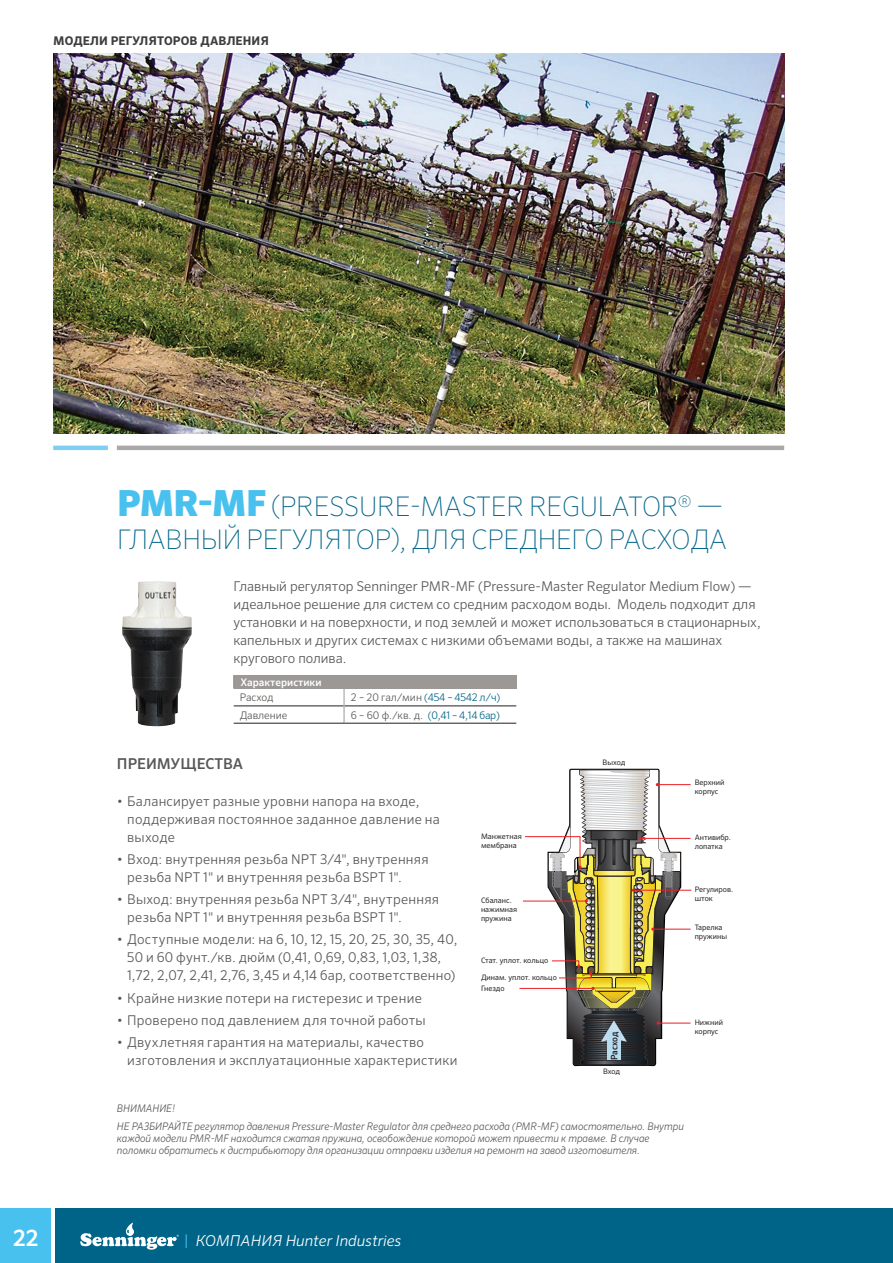
<style>
.page{position:relative;width:893px;height:1263px;background:#fff}
.page>*{position:absolute;margin:0;border:0;box-sizing:border-box;transform-origin:0 0}
.t1{font:100 27px/33px "Sero Pro";letter-spacing:-.01em;color:#006489}
.t2{font:500 22.5px "Sero Pro";color:#fff}
.t3{font:italic 300 15px "Sero Pro";letter-spacing:.005em;color:#fff}
.t4{font:500 15px "Sero Pro";color:#565855}
.t5{font:300 13.5px/18px "Sero Pro";letter-spacing:.015em;color:#565855}
.t6{font:700 12px "Sero Pro";letter-spacing:.01em;color:#3e3e3f}
.t7{font:italic 300 10.5px/18.8px "Sero Pro";color:#565855;scale:.93 1}
.t8{font:300 10.5px "Sero Pro";color:#006489}
.t9{font:500 10.5px "Sero Pro";color:#fff}
.t10{font:300 10.5px "Sero Pro";color:#565855}
.t11{font:500 9px "Sero Pro";letter-spacing:-.01em;color:#231f20;scale:.96 1}
.t12{font:500 7.8px "Sero Pro";color:#231f20}
.t13{font:7.5px/9px "Sero Pro";color:#231f20}
.s1{font-weight:900;font-size:36px;color:#48c1ef}
.s2{color:#565855}
.s3{font-style:normal;color:#48c1ef}
</style>
<div class="page">
<div style="left:0;top:1208px;width:51px;height:55px;background:#48c1ef"></div>
<div style="left:55px;top:1208px;width:837px;height:55px;background:#006489"></div>
<svg style="left:80px;top:1222px;width:99px;height:27px"></svg>
<hr style="left:892px;top:1208px;width:1px;height:55px;background:#006489">
<img style="left:122px;top:581px;width:70px;height:97px">
<img style="left:132px;top:678px;width:50px;height:48px">
<div style="left:234px;top:675px;width:282px;height:13px;background:#9b9896"></div>
<hr style="left:344px;top:723px;width:172px;height:1px;background:#231f20">
<hr style="left:234px;top:705px;width:110px;height:1px;background:#231f20">
<hr style="left:344px;top:705px;width:172px;height:1px;background:#231f20">
<svg style="left:344px;top:688px;width:1px;height:35px"></svg>
<hr style="left:234px;top:723px;width:110px;height:1px;background:#231f20">
<svg style="left:233px;top:675px;width:1px;height:13px"></svg>
<div style="left:117px;top:445px;width:667px;height:5px;background:#aba9a7"></div>
<div style="left:53px;top:445px;width:55px;height:5px;background:#7ecef3"></div>
<hr style="left:658px;top:1022px;width:33px;height:1px;background:#ec1f26">
<hr style="left:657px;top:784px;width:34px;height:1px;background:#ec1f26">
<hr style="left:653px;top:929px;width:38px;height:1px;background:#ec1f26">
<hr style="left:633px;top:890px;width:58px;height:1px;background:#ec1f26">
<hr style="left:640px;top:838px;width:51px;height:1px;background:#ec1f26">
<svg style="left:519px;top:768px;width:162px;height:298px"></svg>
<div style="left:481px;top:833px;width:43px;height:20px;background:#fff"></div>
<div style="left:481px;top:897px;width:42px;height:29px;background:#fff"></div>
<div style="left:481px;top:974px;width:78px;height:9px;background:#fff"></div>
<div style="left:481px;top:957px;width:71px;height:8px;background:#fff"></div>
<img style="left:53px;top:53px;width:731px;height:381px">
<div style="left:607px;top:1031px;width:14px;height:29px;background:#b9dbf0"></div>
<p class="t6" style="left:53px;top:33px;width:217px">МОДЕЛИ РЕГУЛЯТОРОВ ДАВЛЕНИЯ</p>
<h1 class="t1" style="left:117px;top:489px;width:611px"><span class="s1">PMR-MF</span> (PRESSURE-MASTER REGULATOR<sup>®</sup> —<br>ГЛАВНЫЙ РЕГУЛЯТОР), ДЛЯ СРЕДНЕГО РАСХОДА</h1>
<p class="t5" style="left:233px;top:577px;width:529px">Главный регулятор Senninger PMR-MF (Pressure-Master Regulator Medium Flow) — идеальное решение для систем со средним расходом воды. Модель подходит для установки и на поверхности, и под землей и может использоваться в стационарных, капельных и других системах с низкими объемами воды, а также на машинах кругового полива.</p>
<p class="t9" style="left:240px;top:676px;width:83px">Характеристики</p>
<p class="t10" style="left:240px;top:691px;width:35px">Расход</p>
<p class="t8" style="left:351px;top:691px;width:151px"><span class="s2">2 – 20 гал/мин</span> (454 – 4542 л/ч)</p>
<p class="t10" style="left:240px;top:708px;width:49px">Давление</p>
<p class="t8" style="left:351px;top:708px;width:151px"><span class="s2">6 – 60 ф./кв. д.</span> (0,41 – 4,14 бар)</p>
<p class="t4" style="left:117px;top:755px;width:128px">ПРЕИМУЩЕСТВА</p>
<p class="t5" style="left:127px;top:791px;width:314px;text-indent:-10px">• Балансирует разные уровни напора на входе, поддерживая постоянное заданное давление на выходе</p>
<p class="t5" style="left:127px;top:850px;width:303px;text-indent:-10px">• Вход: внутренняя резьба NPT 3/4", внутренняя резьба NPT 1" и внутренняя резьба BSPT 1".</p>
<p class="t5" style="left:127px;top:890px;width:313px;text-indent:-10px">• Выход: внутренняя резьба NPT 3/4", внутренняя резьба NPT 1" и внутренняя резьба BSPT 1".</p>
<p class="t5" style="left:127px;top:930px;width:332px;text-indent:-10px">• Доступные модели: на 6, 10, 12, 15, 20, 25, 30, 35, 40,<br>50 и 60 фунт./кв. дюйм (0,41, 0,69, 0,83, 1,03, 1,38,<br>1,72, 2,07, 2,41, 2,76, 3,45 и 4,14 бар, соответственно)</p>
<p class="t5" style="left:117px;top:989px;width:306px">• Крайне низкие потери на гистерезис и трение</p>
<p class="t5" style="left:117px;top:1011px;width:310px">• Проверено под давлением для точной работы</p>
<p class="t5" style="left:127px;top:1033px;width:332px;text-indent:-10px">• Двухлетняя гарантия на материалы, качество изготовления и эксплуатационные характеристики</p>
<p class="t12" style="left:609px;top:1049px;width:18px;rotate:-90deg">Flow</p>
<p class="t13" style="left:603px;top:758px;width:24px">Выход</p>
<p class="t13" style="left:695px;top:778px;width:31px">Верхний корпус</p>
<p class="t13" style="left:481px;top:831px;width:42px">Манжетная мембрана</p>
<p class="t13" style="left:695px;top:833px;width:38px">Антивибр. лопатка</p>
<p class="t13" style="left:695px;top:884px;width:40px">Регулиров. шток</p>
<p class="t13" style="left:695px;top:923px;width:34px">Тарелка пружины</p>
<p class="t13" style="left:481px;top:895px;width:38px">Сбаланс. нажимная пружина</p>
<p class="t13" style="left:481px;top:955px;width:69px">Стат. уплот. кольцо</p>
<p class="t13" style="left:481px;top:972px;width:77px;line-height:10.6px">Динам. уплот. кольцо<br>Гнездо</p>
<p class="t13" style="left:695px;top:1018px;width:30px">Нижний корпус</p>
<p class="t11" style="left:609px;top:1060px;width:31px;rotate:-90deg">Расход</p>
<p class="t13" style="left:603px;top:1066px;width:19px">Вход</p>
<p class="t7" style="left:117px;top:1098px;width:611px">ВНИМАНИЕ!<br>НЕ РАЗБИРАЙТЕ регулятор давления Pressure-Master Regulator для среднего расхода (PMR-MF) самостоятельно. Внутри</p>
<p class="t7" style="left:117px;top:1132px;width:574px;line-height:12px">каждой модели PMR-MF находится сжатая пружина, освобождение которой может привести к травме. В случае поломки обратитесь к дистрибьютору для организации отправки изделия на ремонт на завод изготовителя.</p>
<h2 class="t2" style="left:13px;top:1224px;width:27px">22</h2>
<p class="t3" style="left:184px;top:1232px;width:219px"><span class="s3">|</span> КОМПАНИЯ Hunter Industries</p>
</div>
